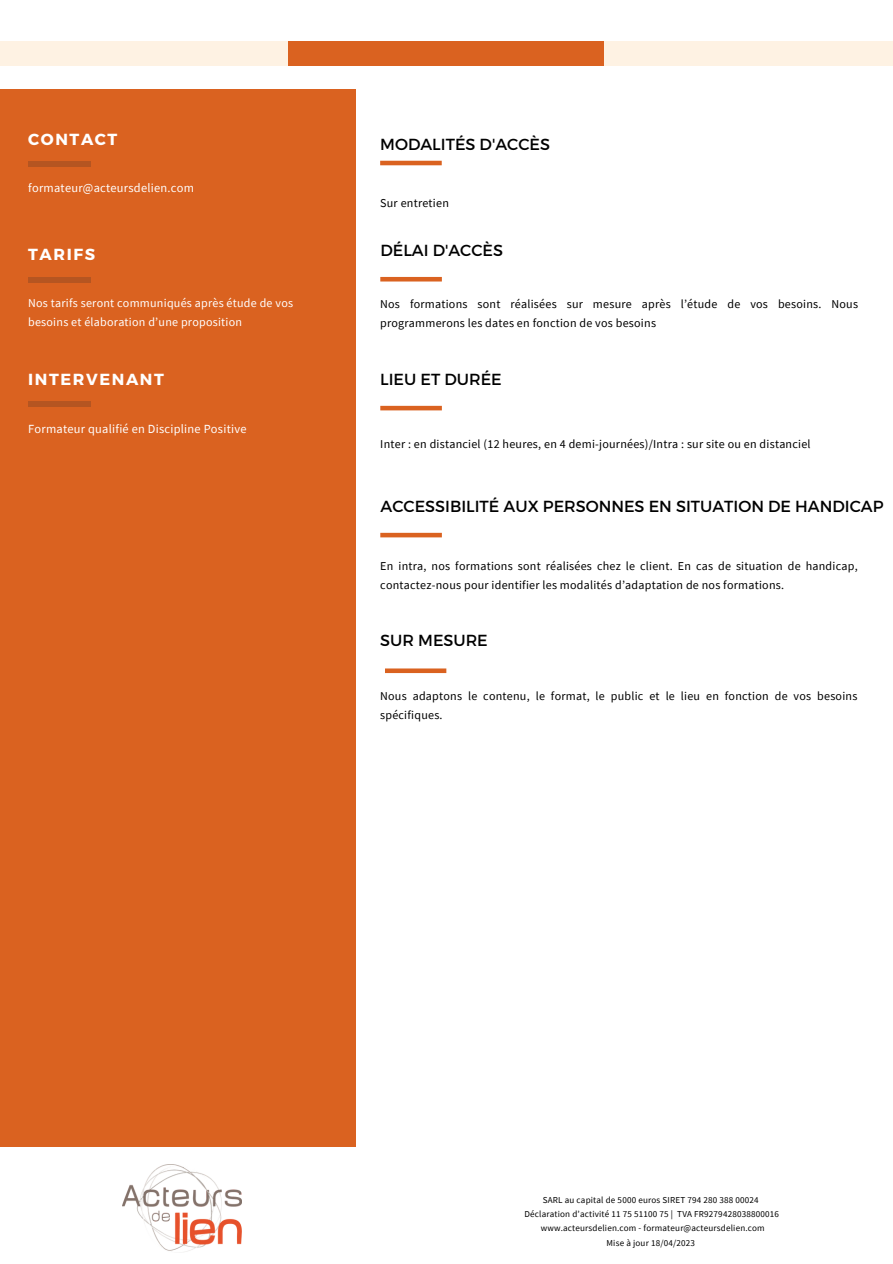
<style>
.page{position:relative;width:893px;height:1264px;background:#fff}
.page>*{position:absolute;margin:0;border:0;box-sizing:border-box;transform-origin:0 0}
.t1{font:16.05px "Montserrat";color:#000}
.t2{font:700 16.05px "Montserrat";letter-spacing:.1em;color:#fff}
.t3{font:12.45px "Source Sans Pro";letter-spacing:.02em;color:#fff}
.t4{font:12px/19px "Source Sans Pro";letter-spacing:.02em;color:#000}
.t5{font:12px/18.6px "Source Sans Pro";letter-spacing:.02em;color:#fff}
.t6{font:9px/14.4px "Source Sans Pro";letter-spacing:.02em;color:#000;text-align:center}
</style>
<div class="page">
<div style="left:0;top:89px;width:356px;height:1162px;background:#da6220"></div>
<div style="left:28px;top:161px;width:62px;height:6px;background:#b55521"></div>
<div style="left:28px;top:277px;width:62px;height:6px;background:#b55521"></div>
<div style="left:28px;top:401px;width:62px;height:6px;background:#b55521"></div>
<div style="left:0;top:42px;width:288px;height:24px;background:#fef2e3"></div>
<div style="left:288px;top:42px;width:316px;height:24px;background:#da6220"></div>
<div style="left:604px;top:42px;width:288px;height:24px;background:#fef2e3"></div>
<div style="left:0;top:1146px;width:444px;height:116px;background:#fff"></div>
<img style="left:122px;top:1164px;width:120px;height:88px">
<svg style="left:380px;top:277px;width:62px;height:4px"></svg>
<svg style="left:380px;top:533px;width:62px;height:4px"></svg>
<svg style="left:380px;top:161px;width:61px;height:4px"></svg>
<svg style="left:380px;top:406px;width:62px;height:4px"></svg>
<svg style="left:385px;top:668px;width:61px;height:5px"></svg>
<h1 class="t2" style="left:28px;top:129px;width:91px">CONTACT</h1>
<p class="t3" style="left:28px;top:180px;width:167px">formateur@acteursdelien.com</p>
<h1 class="t2" style="left:28px;top:244px;width:68px">TARIFS</h1>
<p class="t5" style="left:28px;top:294px;width:266px">Nos tarifs seront communiqués après étude de vos besoins et élaboration d’une proposition</p>
<h1 class="t2" style="left:28px;top:369px;width:137px">INTERVENANT</h1>
<p class="t3" style="left:28px;top:421px;width:220px">Formateur qualifié en Discipline Positive</p>
<h1 class="t1" style="left:380px;top:133px;width:171px">MODALITÉS D'ACCÈS</h1>
<p class="t4" style="left:380px;top:193px;width:70px">Sur entretien</p>
<h1 class="t1" style="left:380px;top:240px;width:124px">DÉLAI D'ACCÈS</h1>
<p class="t4" style="left:380px;top:294px;width:479px">Nos formations sont réalisées sur mesure après l’étude de vos besoins. Nous programmerons les dates en fonction de vos besoins</p>
<h1 class="t1" style="left:380px;top:369px;width:123px">LIEU ET DURÉE</h1>
<p class="t4" style="left:380px;top:434px;width:432px">Inter : en distanciel (12 heures, en 4 demi-journées)/Intra : sur site ou en distanciel</p>
<h1 class="t1" style="left:380px;top:496px;width:504px">ACCESSIBILITÉ AUX PERSONNES EN SITUATION DE HANDICAP</h1>
<p class="t4" style="left:380px;top:556px;width:479px">En intra, nos formations sont réalisées chez le client. En cas de situation de handicap, contactez-nous pour identifier les modalités d’adaptation de nos formations.</p>
<h1 class="t1" style="left:380px;top:630px;width:109px">SUR MESURE</h1>
<p class="t4" style="left:380px;top:686px;width:478px">Nous adaptons le contenu, le format, le public et le lieu en fonction de vos besoins spécifiques.</p>
<p class="t6" style="left:524px;top:1192px;width:256px">SARL au capital de 5000 euros SIRET 794 280 388 00024<br>Déclaration d’activité 11 75 51100 75 | TVA FR9279428038800016 www.acteursdelien.com - formateur@acteursdelien.com<br>Mise à jour 18/04/2023</p>
</div>
